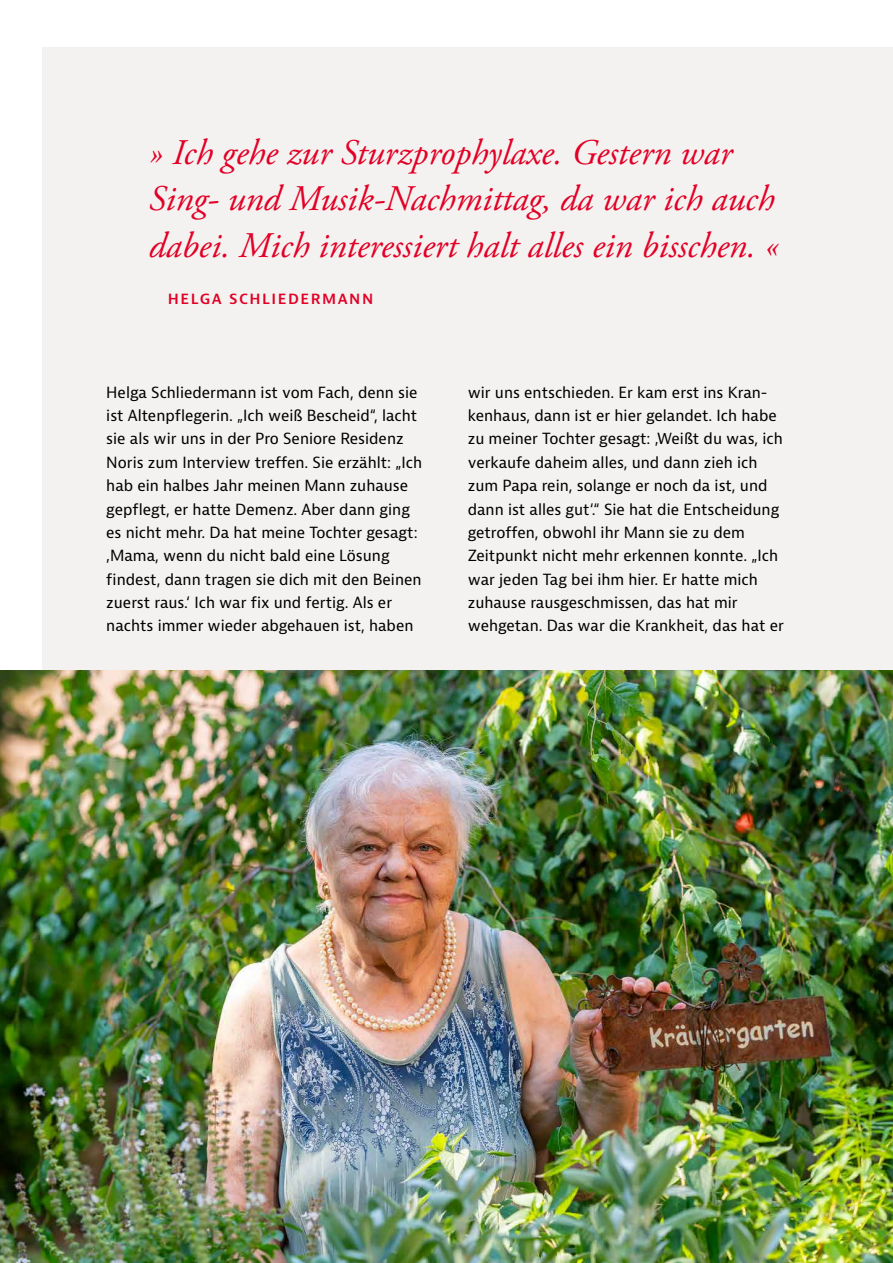
<style>
.page{position:relative;width:893px;height:1263px;background:#fff}
.page>*{position:absolute;margin:0;border:0;box-sizing:border-box;transform-origin:0 0}
.t1{font:italic 36px/46.8px "Adobe Garamond Pro";color:#e20026}
.t2{font:15px/23.4px "Bernina Sans";color:#000}
.t3{font:600 15px "Bernina Sans";letter-spacing:.1em;color:#e20026}
</style>
<div class="page">
<div style="left:43px;top:47px;width:850px;height:1169px;background:#f4f2f0"></div>
<img style="left:0;top:670px;width:893px;height:593px">
<h1 class="t1" style="left:149px;top:130px;width:632px">» Ich gehe zur Sturzprophylaxe. Gestern war<br>Sing- und Musik-Nachmittag, da war ich auch dabei. Mich interessiert halt alles ein bisschen. «</h1>
<p class="t3" style="left:168px;top:289px;width:207px">HELGA SCHLIEDERMANN</p>
<p class="t2" style="left:106px;top:381px;width:317px">Helga Schliedermann ist vom Fach, denn sie ist Altenpflegerin. „Ich weiß Bescheid“, lacht sie als wir uns in der Pro Seniore Residenz Noris zum Interview treffen. Sie erzählt: „Ich hab ein halbes Jahr meinen Mann zuhause gepflegt, er hatte Demenz. Aber dann ging es nicht mehr. Da hat meine Tochter gesagt: ‚Mama, wenn du nicht bald eine Lösung findest, dann tragen sie dich mit den Beinen zuerst raus.‘ Ich war fix und fertig. Als er nachts immer wieder abgehauen ist, haben</p>
<p class="t2" style="left:468px;top:381px;width:318px">wir uns entschieden. Er kam erst ins Kran&shy;kenhaus, dann ist er hier gelandet. Ich habe zu meiner Tochter gesagt: ‚Weißt du was, ich verkaufe daheim alles, und dann zieh ich zum Papa rein, solange er noch da ist, und dann ist alles gut‘.“ Sie hat die Entscheidung getroffen, obwohl ihr Mann sie zu dem Zeitpunkt nicht mehr erkennen konnte. „Ich war jeden Tag bei ihm hier. Er hatte mich zuhause rausgeschmissen, das hat mir wehgetan. Das war die Krankheit, das hat er</p>
</div>
